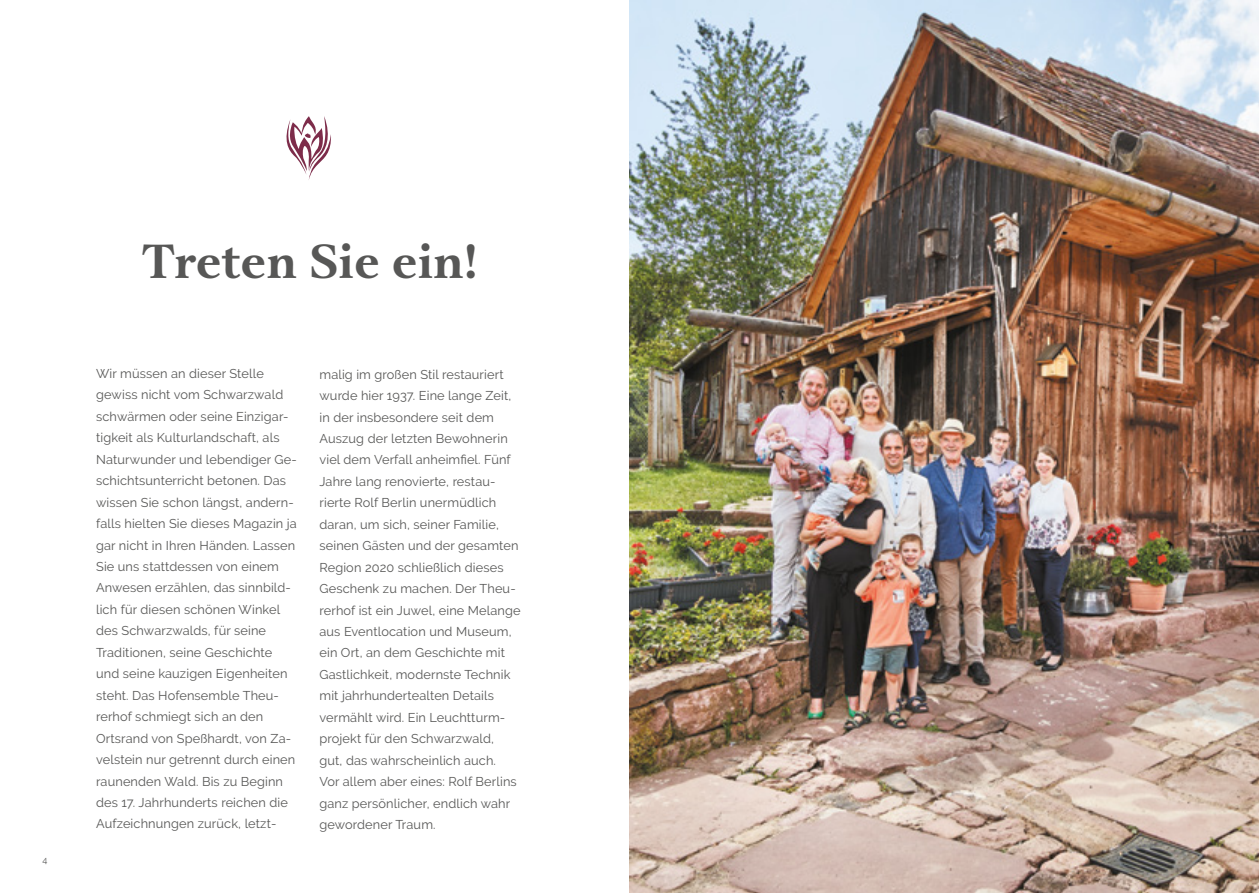
<style>
.page{position:relative;width:1259px;height:893px;background:#fff}
.page>*{position:absolute;margin:0;border:0;box-sizing:border-box;transform-origin:0 0}
.t1{font:700 49.5px "Aria Text G2";color:#575756}
.t2{font:12.75px/21.5px "Raleway";letter-spacing:.01em;color:#575756}
.t3{font:9px "Raleway";color:#575756}
</style>
<div class="page">
<img style="left:629px;top:0;width:630px;height:893px">
<svg style="left:286px;top:116px;width:45px;height:64px"></svg>
<p class="t3" style="left:43px;top:854px;width:6px">4</p>
<h1 class="t1" style="left:142px;top:232px;width:338px">Treten Sie ein!</h1>
<p class="t2" style="left:96px;top:363px;width:202px">Wir müssen an dieser Stelle gewiss nicht vom Schwarzwald schwärmen oder seine Einzigar&shy;tigkeit als Kulturlandschaft, als<br>Naturwunder und lebendiger Ge&shy;schichtsunterricht betonen. Das wissen Sie schon längst, andern&shy;falls hielten Sie dieses Magazin ja gar nicht in Ihren Händen. Lassen<br>Sie uns stattdessen von einem<br>Anwesen erzählen, das sinnbild&shy;lich für diesen schönen Winkel des Schwarzwalds, für seine<br>Traditionen, seine Geschichte und seine kauzigen Eigenheiten steht. Das Hofensemble Theu&shy;rerhof schmiegt sich an den<br>Ortsrand von Speßhardt, von Za&shy;velstein nur getrennt durch einen raunenden Wald. Bis zu Beginn des 17. Jahrhunderts reichen die<br>Aufzeichnungen zurück, letzt-</p>
<p class="t2" style="left:319px;top:363px;width:203px">malig im großen Stil restauriert wurde hier 1937. Eine lange Zeit, in der insbesondere seit dem<br>Auszug der letzten Bewohnerin viel dem Verfall anheimfiel. Fünf<br>Jahre lang renovierte, restau&shy;rierte Rolf Berlin unermüdlich daran, um sich, seiner Familie, seinen Gästen und der gesamten<br>Region 2020 schließlich dieses<br>Geschenk zu machen. Der Theu&shy;rerhof ist ein Juwel, eine Melange aus Eventlocation und Museum, ein Ort, an dem Geschichte mit<br>Gastlichkeit, modernste Technik mit jahrhundertealten Details vermählt wird. Ein Leuchtturm&shy;projekt für den Schwarzwald,<br>gut, das wahrscheinlich auch.<br>Vor allem aber eines: Rolf Berlins ganz persönlicher, endlich wahr gewordener Traum.</p>
</div>
